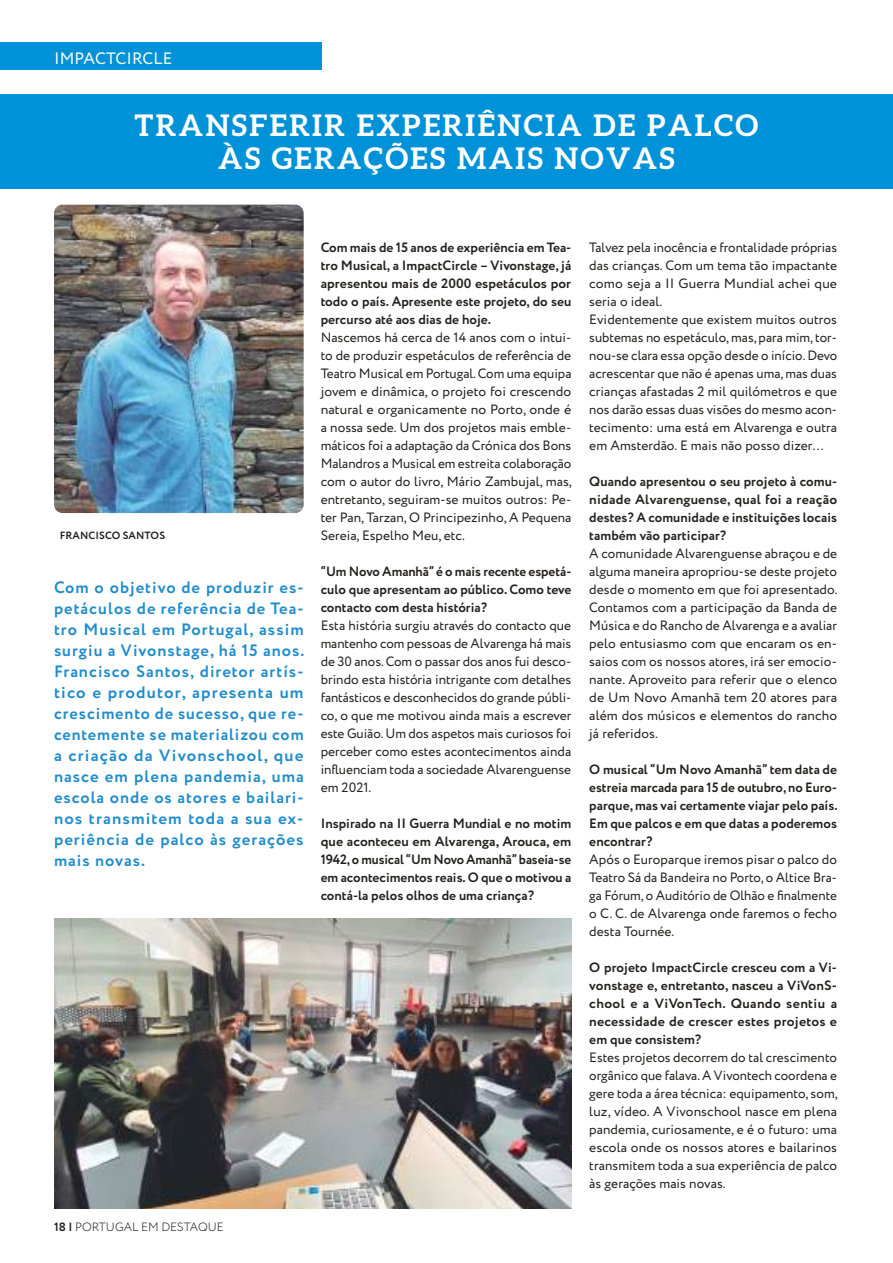
<style>
.page{position:relative;width:893px;height:1263px;background:#fff}
.page>*{position:absolute;margin:0;border:0;box-sizing:border-box;transform-origin:0 0}
.t1{font:700 30px/33px "Aleo";letter-spacing:.08em;color:#fff;text-align:center}
.t2{font:700 16.5px/21px "Circe";letter-spacing:.06em;color:#208ccc;text-align:justify}
.t3{font:16.5px "Circe";letter-spacing:.01em;color:#fff}
.t4{font:13.5px/18px "Circe";color:#241f1f;text-align:justify}
.t5{font:700 13.5px/18px "Circe";color:#241f1f;text-align:justify}
.t6{font:300 12px "Circe";color:#241f1f}
.t7{font:700 10.5px "Circe";letter-spacing:.01em;color:#241f1f}
.s1{font-weight:700}
</style>
<div class="page">
<div style="left:0;top:94px;width:893px;height:95px;background:#0092d8"></div>
<div style="left:0;top:43px;width:322px;height:27px;background:#0092d8"></div>
<img style="left:54px;top:918px;width:517px;height:291px">
<img style="left:54px;top:205px;width:250px;height:308px">
<p class="t3" style="left:54px;top:47px;width:120px">IMPACTCIRCLE</p>
<h1 class="t1" style="left:135px;top:110px;width:625px">TRANSFERIR EXPERIÊNCIA DE PALCO<br>ÀS GERAÇÕES MAIS NOVAS</h1>
<p class="t7" style="left:60px;top:529px;width:107px">FRANCISCO SANTOS</p>
<p class="t2" style="left:54px;top:577px;width:252px">Com o objetivo de produzir es&shy;petáculos de referência de Tea&shy;tro Musical em Portugal, assim surgiu a Vivonstage, há 15 anos.<br>Francisco Santos, diretor artís&shy;tico e produtor, apresenta um crescimento de sucesso, que re&shy;centemente se materializou com a criação da Vivonschool, que nasce em plena pandemia, uma escola onde os atores e bailari&shy;nos transmitem toda a sua ex&shy;periência de palco às gerações mais novas.</p>
<p class="t5" style="left:321px;top:239px;width:252px">Com mais de 15 anos de experiência em Tea&shy;tro Musical, a ImpactCircle – Vivonstage, já apresentou mais de 2000 espetáculos por todo o país. Apresente este projeto, do seu percurso até aos dias de hoje.</p>
<p class="t4" style="left:321px;top:329px;width:253px">Nascemos há cerca de 14 anos com o intui&shy;to de produzir espetáculos de referência de Teatro Musical em Portugal. Com uma equipa jovem e dinâmica, o projeto foi crescendo natural e organicamente no Porto, onde é a nossa sede. Um dos projetos mais emble&shy;máticos foi a adaptação da Crónica dos Bons Malandros a Musical em estreita colaboração com o autor do livro, Mário Zambujal, mas, entretanto, seguiram-se muitos outros: Pe&shy;ter Pan, Tarzan, O Principezinho, A Pequena Sereia, Espelho Meu, etc.</p>
<p class="t5" style="left:321px;top:563px;width:252px">“Um Novo Amanhã” é o mais recente espetá&shy;culo que apresentam ao público. Como teve contacto com desta história?</p>
<p class="t4" style="left:321px;top:617px;width:252px">Esta história surgiu através do contacto que mantenho com pessoas de Alvarenga há mais de 30 anos. Com o passar dos anos fui desco&shy;brindo esta história intrigante com detalhes fantásticos e desconhecidos do grande públi&shy;co, o que me motivou ainda mais a escrever este Guião. Um dos aspetos mais curiosos foi perceber como estes acontecimentos ainda influenciam toda a sociedade Alvarenguense em 2021.</p>
<p class="t5" style="left:321px;top:815px;width:252px">Inspirado na II Guerra Mundial e no motim que aconteceu em Alvarenga, Arouca, em 1942, o musical “Um Novo Amanhã” baseia-se em acontecimentos reais. O que o motivou a contá-la pelos olhos de uma criança?</p>
<p class="t6" style="left:54px;top:1219px;width:171px"><span class="s1">18 |</span> PORTUGAL EM DESTAQUE</p>
<p class="t4" style="left:589px;top:239px;width:249px;text-align:left">Talvez pela inocência e frontalidade próprias das crianças. Com um tema tão impactante como seja a II Guerra Mundial achei que seria o ideal.<br>Evidentemente que existem muitos outros subtemas no espetáculo, mas, para mim, tor&shy;nou-se clara essa opção desde o início. Devo acrescentar que não é apenas uma, mas duas crianças afastadas 2 mil quilómetros e que nos darão essas duas visões do mesmo acon&shy;tecimento: uma está em Alvarenga e outra em Amsterdão. E mais não posso dizer…</p>
<p class="t5" style="left:589px;top:473px;width:249px">Quando apresentou o seu projeto à comu&shy;nidade Alvarenguense, qual foi a reação destes? A comunidade e instituições locais também vão participar?</p>
<p class="t4" style="left:589px;top:545px;width:250px">A comunidade Alvarenguense abraçou e de alguma maneira apropriou-se deste projeto desde o momento em que foi apresentado.<br>Contamos com a participação da Banda de Música e do Rancho de Alvarenga e a avaliar pelo entusiasmo com que encaram os en&shy;saios com os nossos atores, irá ser emocio&shy;nante. Aproveito para referir que o elenco de Um Novo Amanhã tem 20 atores para além dos músicos e elementos do rancho já referidos.</p>
<p class="t5" style="left:589px;top:761px;width:250px">O musical “Um Novo Amanhã” tem data de estreia marcada para 15 de outubro, no Euro&shy;parque, mas vai certamente viajar pelo país.<br>Em que palcos e em que datas a poderemos encontrar?</p>
<p class="t4" style="left:589px;top:851px;width:249px">Após o Europarque iremos pisar o palco do Teatro Sá da Bandeira no Porto, o Altice Bra&shy;ga Fórum, o Auditório de Olhão e finalmente o C. C. de Alvarenga onde faremos o fecho desta Tournée.</p>
<p class="t5" style="left:589px;top:959px;width:249px">O projeto ImpactCircle cresceu com a Vi&shy;vonstage e, entretanto, nasceu a ViVonS&shy;chool e a ViVonTech. Quando sentiu a necessidade de crescer estes projetos e em que consistem?</p>
<p class="t4" style="left:589px;top:1049px;width:250px">Estes projetos decorrem do tal crescimento orgânico que falava. A Vivontech coordena e gere toda a área técnica: equipamento, som, luz, vídeo. A Vivonschool nasce em plena pandemia, curiosamente, e é o futuro: uma escola onde os nossos atores e bailarinos transmitem toda a sua experiência de palco às gerações mais novas.</p>
</div>
